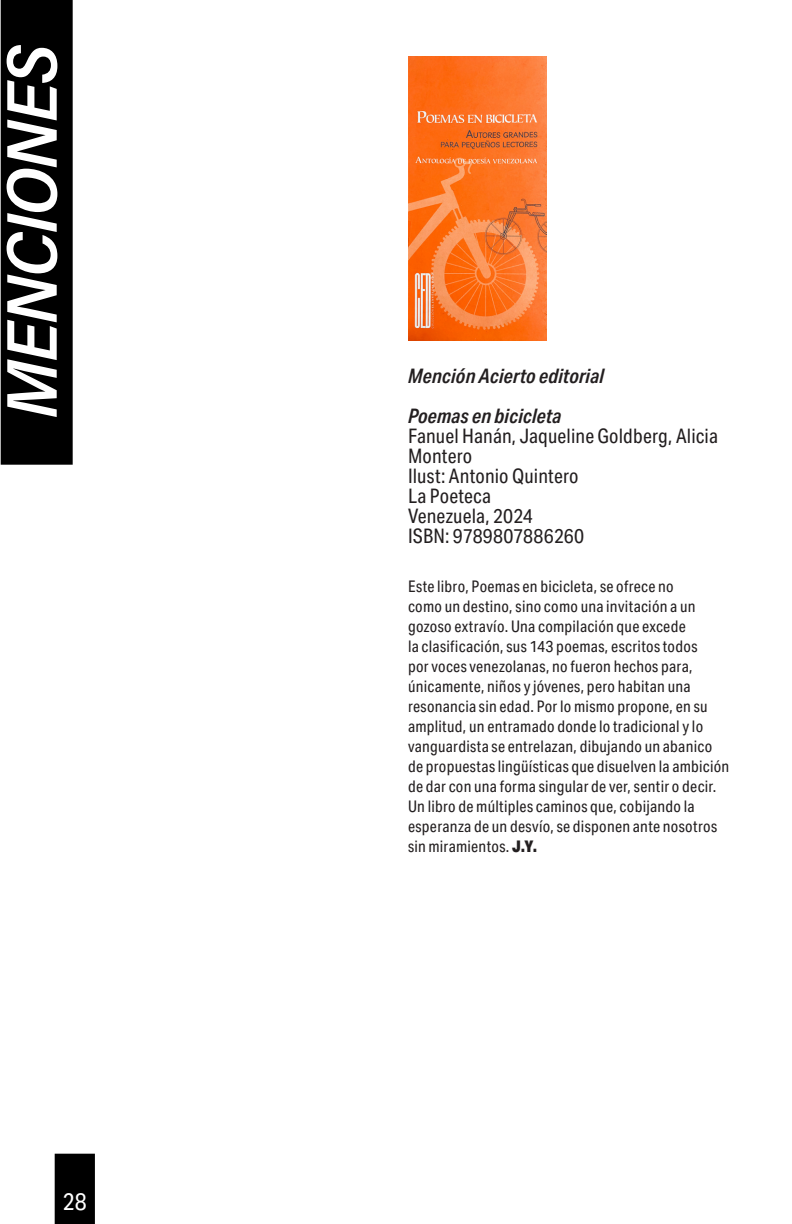
<style>
.page{position:relative;width:792px;height:1224px;background:#fff}
.page>*{position:absolute;margin:0;border:0;box-sizing:border-box;transform-origin:0 0}
.t1{font:72px "Acumin Variable Concept";color:#fff}
.t2{font:24px "Aktiv Grotesk Cd";color:#fff}
.t3{font:20px/20px "Aktiv Grotesk Cd";letter-spacing:.005em;color:#231f20}
.t4{font:italic 600 20px "Aktiv Grotesk Cd";letter-spacing:.01em;color:#231f20}
.t5{font:16px/20px "Aktiv Grotesk Cd";letter-spacing:.015em;color:#231f20}
.s1{font-weight:900}
</style>
<div class="page">
<div style="left:55px;top:1154px;width:40px;height:70px;background:#000"></div>
<div style="left:1px;top:0;width:72px;height:465px;background:#000"></div>
<img style="left:408px;top:57px;width:138px;height:283px">
<p class="t1" style="left:-18px;top:419px;width:376px;rotate:-90deg">MENCIONES</p>
<h2 class="t2" style="left:63px;top:1187px;width:25px">28</h2>
<p class="t4" style="left:408px;top:365px;width:198px">Mención Acierto editorial</p>
<p class="t4" style="left:408px;top:405px;width:155px">Poemas en bicicleta</p>
<p class="t3" style="left:408px;top:426px;width:312px">Fanuel Hanán, Jaqueline Goldberg, Alicia<br>Montero</p>
<p class="t3" style="left:408px;top:466px;width:172px">Ilust: Antonio Quintero</p>
<p class="t3" style="left:408px;top:486px;width:85px">La Poeteca</p>
<p class="t3" style="left:408px;top:506px;width:126px">Venezuela, 2024</p>
<p class="t3" style="left:408px;top:526px;width:178px">ISBN: 9789807886260</p>
<p class="t5" style="left:408px;top:576px;width:323px">Este libro, Poemas en bicicleta, se ofrece no<br>como un destino, sino como una invitación a un gozoso extravío. Una compilación que excede<br>la clasificación, sus 143 poemas, escritos todos<br>por voces venezolanas, no fueron hechos para, únicamente, niños y jóvenes, pero habitan una resonancia sin edad. Por lo mismo propone, en su amplitud, un entramado donde lo tradicional y lo vanguardista se entrelazan, dibujando un abanico de propuestas lingüísticas que disuelven la ambición de dar con una forma singular de ver, sentir o decir.<br>Un libro de múltiples caminos que, cobijando la esperanza de un desvío, se disponen ante nosotros sin miramientos. <span class="s1">J.Y.</span></p>
</div>
